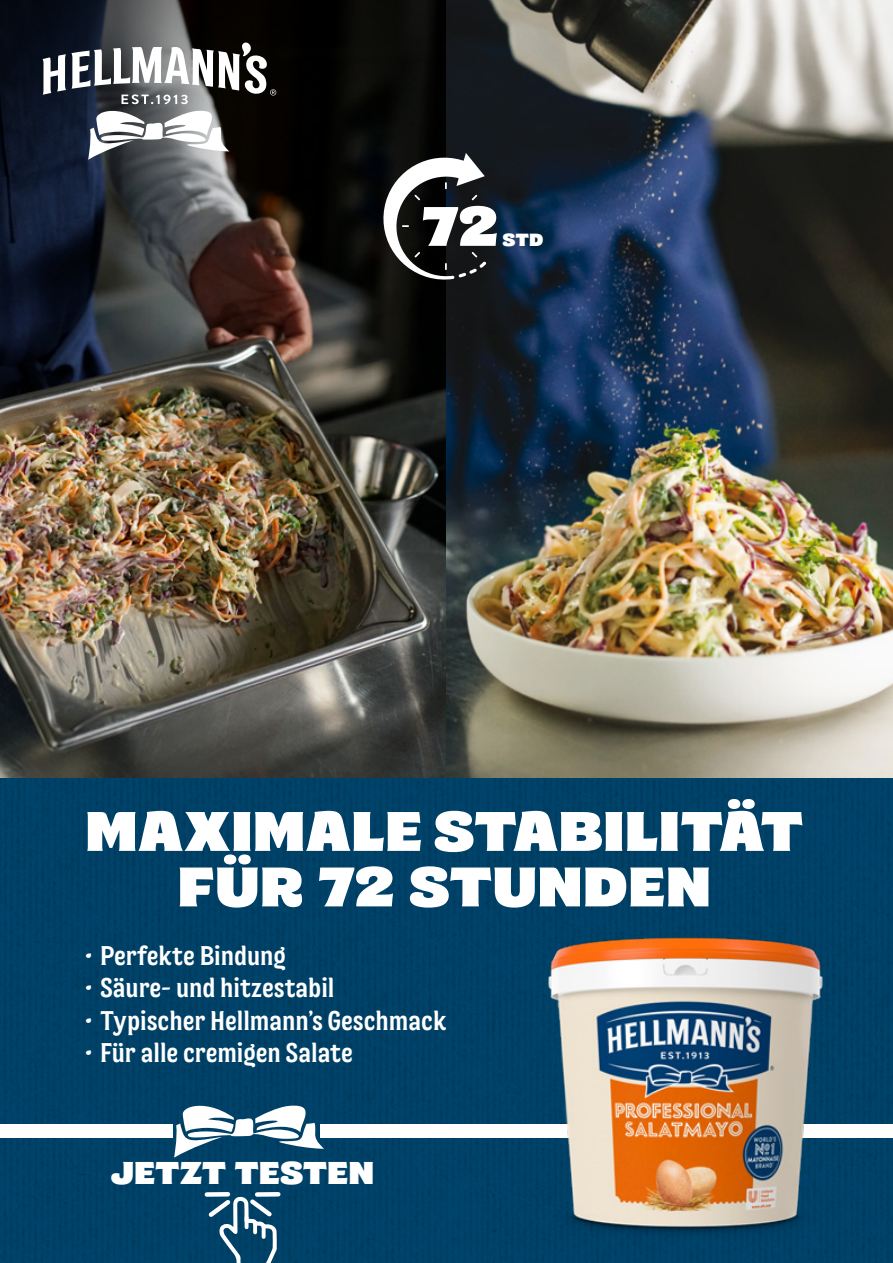
<style>
.page{position:relative;width:893px;height:1263px;background:#fff}
.page>*{position:absolute;margin:0;border:0;box-sizing:border-box;transform-origin:0 0}
.t1{font:expanded 55.5px/55.5px "Dollop Serif";color:#fff;text-align:center}
.t2{font:expanded 31.5px "Dollop Serif";letter-spacing:-.005em;color:#fff}
.t3{font:condensed 27px "Dollop Serif";color:#fff}
.t4{font:expanded 17.55px "Dollop Serif";color:#fff}
</style>
<div class="page">
<img style="left:0;top:316px;width:446px;height:462px">
<svg style="left:0;top:0;width:446px;height:316px;background:#1e1d20"></svg>
<img style="left:446px;top:0;width:447px;height:778px">
<svg style="left:88px;top:111px;width:141px;height:49px"></svg>
<svg style="left:43px;top:42px;width:233px;height:62px"></svg>
<div style="left:0;top:778px;width:893px;height:485px;background:#004167"></div>
<div style="left:320px;top:1125px;width:573px;height:13px;background:#fff"></div>
<div style="left:0;top:1125px;width:173px;height:13px;background:#fff"></div>
<svg style="left:174px;top:1106px;width:150px;height:52px"></svg>
<img style="left:529px;top:926px;width:313px;height:337px">
<svg style="left:377px;top:151px;width:113px;height:129px"></svg>
<svg style="left:205px;top:1195px;width:72px;height:68px"></svg>
<div style="left:257px;top:1192px;width:21px;height:5px;background:#fff"></div>
<div style="left:207px;top:1192px;width:21px;height:5px;background:#fff"></div>
<p class="t1" style="left:422px;top:197px;width:78px">72</p>
<p class="t4" style="left:503px;top:229px;width:42px">STD</p>
<p class="t1" style="left:85px;top:802px;width:720px">MAXIMALE STABILITÄT<br>FÜR 72 STUNDEN</p>
<p class="t3" style="left:85px;top:940px;width:202px">• Perfekte Bindung</p>
<p class="t3" style="left:85px;top:972px;width:251px">• Säure- und hitzestabil</p>
<p class="t3" style="left:85px;top:1005px;width:363px">• Typischer Hellmann’s Geschmack</p>
<p class="t3" style="left:85px;top:1037px;width:269px">• Für alle cremigen Salate</p>
<p class="t2" style="left:111px;top:1153px;width:265px">JETZT TESTEN</p>
</div>
